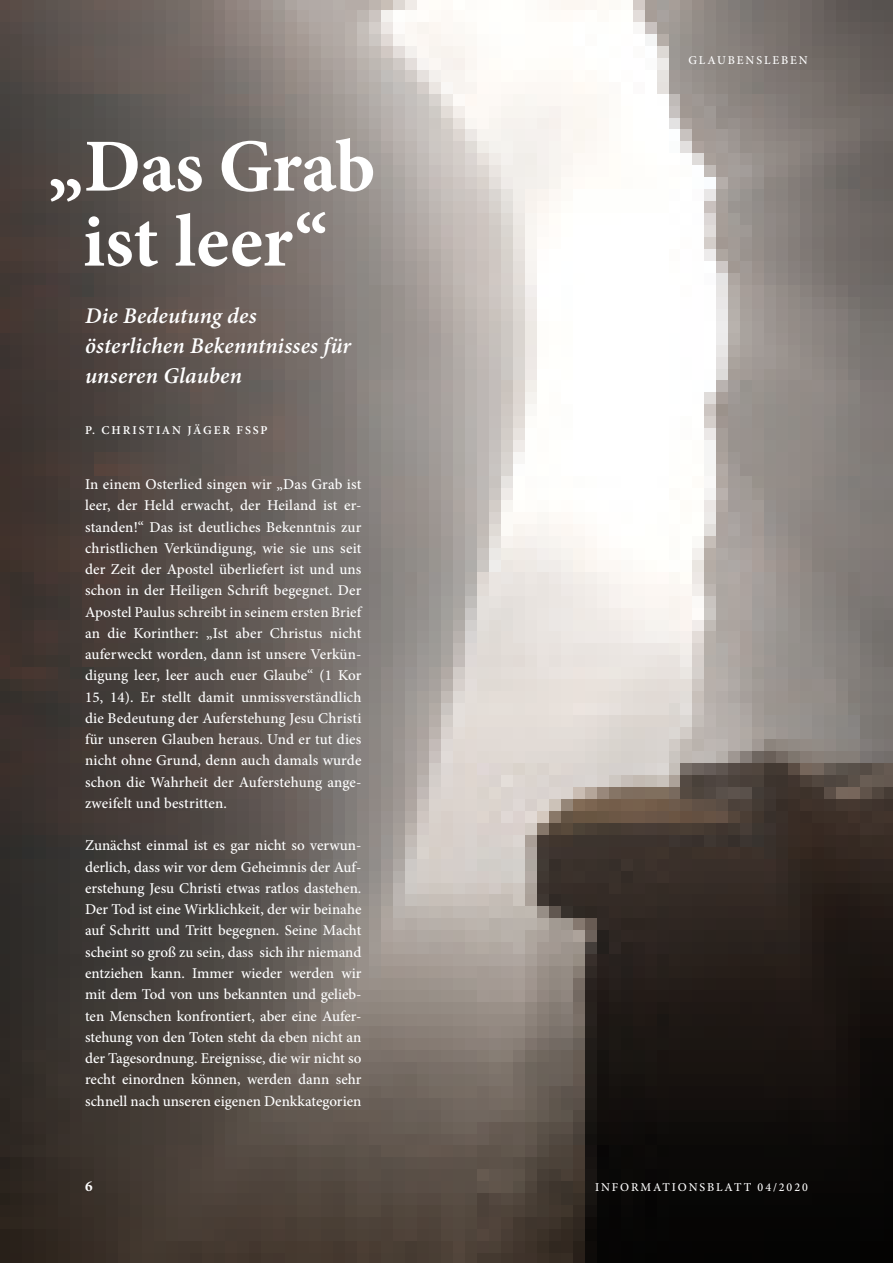
<style>
.page{position:relative;width:893px;height:1263px;background:#fff}
.page>*{position:absolute;margin:0;border:0;box-sizing:border-box;transform-origin:0 0}
.t1{font:700 75px/75px "Minion Pro";letter-spacing:-.005em;color:#fff;text-align:center}
.t2{font:italic 600 22.5px/30px "Minion Pro";letter-spacing:.01em;color:#fff}
.t3{font:500 15px/21.3px "Minion Pro";color:#fff;text-align:justify}
.t4{font:700 15px "Minion Pro";color:#fff}
.t5{font:500 12px "Minion Pro";letter-spacing:.16em;color:#fff}
.t6{font:600 12px "Minion Pro";letter-spacing:.16em;color:#fff}
</style>
<div class="page">
<img style="left:0;top:0;width:893px;height:1263px">
<h1 class="t1" style="left:48px;top:128px;width:329px">„Das Grab ist leer“</h1>
<h2 class="t2" style="left:85px;top:300px;width:268px">Die Bedeutung des österlichen Bekenntnisses für unseren Glauben</h2>
<p class="t6" style="left:85px;top:422px;width:184px">P. CHRISTIAN JÄGER FSSP</p>
<p class="t3" style="left:85px;top:474px;width:278px">In einem Osterlied singen wir „Das Grab ist leer, der Held erwacht, der Heiland ist er&shy;standen!“ Das ist deutliches Bekenntnis zur christlichen Verkündigung, wie sie uns seit der Zeit der Apostel überliefert ist und uns schon in der Heiligen Schrift begegnet. Der Apostel Paulus schreibt in seinem ersten Brief an die Korinther: „Ist aber Christus nicht auferweckt worden, dann ist unsere Verkün&shy;digung leer, leer auch euer Glaube“ (1 Kor 15, 14). Er stellt damit unmissverständlich die Bedeutung der Auferstehung Jesu Christi für unseren Glauben heraus. Und er tut dies nicht ohne Grund, denn auch damals wurde schon die Wahrheit der Auferstehung ange&shy;zweifelt und bestritten.</p>
<p class="t3" style="left:85px;top:835px;width:278px">Zunächst einmal ist es gar nicht so verwun&shy;derlich, dass wir vor dem Geheimnis der Auf&shy;erstehung Jesu Christi etwas ratlos dastehen.<br>Der Tod ist eine Wirklichkeit, der wir beinahe auf Schritt und Tritt begegnen. Seine Macht scheint so groß zu sein, dass sich ihr niemand entziehen kann. Immer wieder werden wir mit dem Tod von uns bekannten und gelieb&shy;ten Menschen konfrontiert, aber eine Aufer&shy;stehung von den Toten steht da eben nicht an der Tagesordnung. Ereignisse, die wir nicht so recht einordnen können, werden dann sehr schnell nach unseren eigenen Denkkategorien</p>
<p class="t5" style="left:688px;top:52px;width:121px">GLAUBENSLEBEN</p>
<p class="t4" style="left:85px;top:1175px;width:9px">6</p>
<p class="t5" style="left:595px;top:1179px;width:214px">INFORMATIONSBLATT 04/2020</p>
</div>
